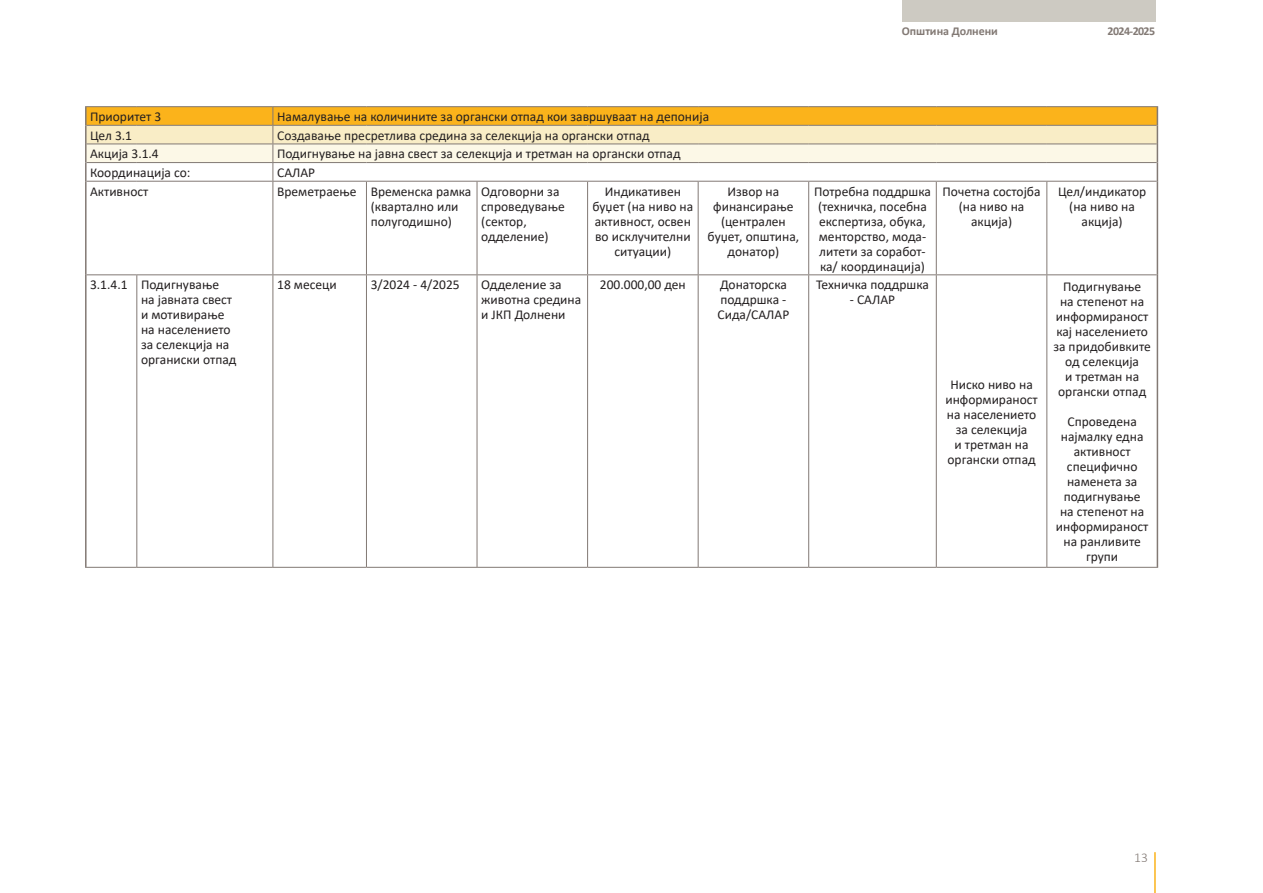
<style>
.page{position:relative;width:1263px;height:893px;background:#fff}
.page>*{position:absolute;margin:0;border:0;box-sizing:border-box;transform-origin:0 0}
.t1{font:13.5px/15px "Calibri";color:#231f20;text-align:center}
.t2{font:300 13.5px "Calibri";color:#827974}
.t3{font:700 12px "Calibri";letter-spacing:-.005em;color:#827974}
.t4{font:700 12px "Calibri";letter-spacing:-.05em;color:#827974}
</style>
<div class="page">
<hr style="left:1154px;top:852px;width:2px;height:41px;background:#fbb31b">
<div style="left:902px;top:0;width:253px;height:21px;background:#cdcac2"></div>
<hr style="left:1157px;top:181px;width:1px;height:94px;background:#827974">
<hr style="left:85px;top:181px;width:2px;height:94px;background:#827974">
<hr style="left:85px;top:275px;width:2px;height:292px;background:#827974">
<hr style="left:1157px;top:275px;width:1px;height:292px;background:#827974">
<hr style="left:273px;top:181px;width:93px;height:1px;background:#827974">
<hr style="left:273px;top:182px;width:1px;height:92px;background:#827974">
<hr style="left:366px;top:181px;width:111px;height:1px;background:#827974">
<hr style="left:366px;top:182px;width:1px;height:92px;background:#827974">
<hr style="left:477px;top:181px;width:111px;height:1px;background:#827974">
<hr style="left:477px;top:182px;width:1px;height:92px;background:#827974">
<hr style="left:588px;top:181px;width:110px;height:1px;background:#827974">
<hr style="left:587px;top:182px;width:1px;height:92px;background:#827974">
<hr style="left:698px;top:181px;width:111px;height:1px;background:#827974">
<hr style="left:698px;top:182px;width:1px;height:92px;background:#827974">
<hr style="left:809px;top:181px;width:127px;height:1px;background:#827974">
<hr style="left:808px;top:182px;width:1px;height:92px;background:#827974">
<hr style="left:936px;top:181px;width:111px;height:1px;background:#827974">
<hr style="left:936px;top:182px;width:1px;height:92px;background:#827974">
<hr style="left:1047px;top:181px;width:110px;height:1px;background:#827974">
<hr style="left:1046px;top:182px;width:1px;height:92px;background:#827974">
<hr style="left:273px;top:274px;width:93px;height:1px;background:#827974">
<hr style="left:366px;top:274px;width:111px;height:1px;background:#827974">
<hr style="left:477px;top:274px;width:111px;height:1px;background:#827974">
<hr style="left:588px;top:274px;width:110px;height:1px;background:#827974">
<hr style="left:698px;top:274px;width:111px;height:1px;background:#827974">
<hr style="left:809px;top:274px;width:127px;height:1px;background:#827974">
<hr style="left:936px;top:274px;width:111px;height:1px;background:#827974">
<hr style="left:1047px;top:274px;width:110px;height:1px;background:#827974">
<hr style="left:85px;top:106px;width:52px;height:1px;background:#827974">
<hr style="left:137px;top:106px;width:136px;height:1px;background:#827974">
<hr style="left:273px;top:106px;width:93px;height:1px;background:#827974">
<hr style="left:366px;top:106px;width:111px;height:1px;background:#827974">
<hr style="left:477px;top:106px;width:111px;height:1px;background:#827974">
<hr style="left:588px;top:106px;width:110px;height:1px;background:#827974">
<hr style="left:698px;top:106px;width:111px;height:1px;background:#827974">
<hr style="left:809px;top:106px;width:127px;height:1px;background:#827974">
<hr style="left:936px;top:106px;width:111px;height:1px;background:#827974">
<hr style="left:1047px;top:106px;width:111px;height:1px;background:#827974">
<svg style="left:85px;top:107px;width:1073px;height:74px"></svg>
<hr style="left:366px;top:162px;width:111px;height:1px;background:#827974">
<hr style="left:477px;top:162px;width:111px;height:1px;background:#827974">
<hr style="left:588px;top:162px;width:110px;height:1px;background:#827974">
<hr style="left:698px;top:162px;width:111px;height:1px;background:#827974">
<hr style="left:809px;top:162px;width:127px;height:1px;background:#827974">
<hr style="left:936px;top:162px;width:111px;height:1px;background:#827974">
<hr style="left:1047px;top:162px;width:110px;height:1px;background:#827974">
<hr style="left:87px;top:181px;width:50px;height:1px;background:#827974">
<hr style="left:137px;top:181px;width:136px;height:1px;background:#827974">
<hr style="left:87px;top:274px;width:50px;height:1px;background:#827974">
<hr style="left:137px;top:274px;width:136px;height:1px;background:#827974">
<hr style="left:136px;top:275px;width:1px;height:292px;background:#827974">
<hr style="left:273px;top:275px;width:1px;height:292px;background:#827974">
<hr style="left:366px;top:275px;width:1px;height:292px;background:#827974">
<hr style="left:477px;top:275px;width:1px;height:292px;background:#827974">
<hr style="left:587px;top:275px;width:1px;height:292px;background:#827974">
<hr style="left:698px;top:275px;width:1px;height:292px;background:#827974">
<hr style="left:808px;top:275px;width:1px;height:292px;background:#827974">
<hr style="left:936px;top:275px;width:1px;height:292px;background:#827974">
<hr style="left:1046px;top:275px;width:1px;height:292px;background:#827974">
<hr style="left:85px;top:567px;width:52px;height:1px;background:#827974">
<hr style="left:137px;top:567px;width:136px;height:1px;background:#827974">
<hr style="left:273px;top:567px;width:93px;height:1px;background:#827974">
<hr style="left:366px;top:567px;width:111px;height:1px;background:#827974">
<hr style="left:477px;top:567px;width:111px;height:1px;background:#827974">
<hr style="left:588px;top:567px;width:110px;height:1px;background:#827974">
<hr style="left:698px;top:567px;width:111px;height:1px;background:#827974">
<hr style="left:809px;top:567px;width:127px;height:1px;background:#827974">
<hr style="left:936px;top:567px;width:111px;height:1px;background:#827974">
<hr style="left:1047px;top:567px;width:111px;height:1px;background:#827974">
<p class="t3" style="left:902px;top:23px;width:98px">Oпштина Долнени</p>
<p class="t4" style="left:1108px;top:23px;width:49px">2024-2025</p>
<p class="t1" style="left:90px;top:109px;width:73px">Приоритет 3</p>
<p class="t1" style="left:277px;top:109px;width:433px">Намалување на количините за органски отпад кои завршуваат на депонија</p>
<p class="t1" style="left:90px;top:127px;width:44px">Цел 3.1</p>
<p class="t1" style="left:277px;top:127px;width:374px">Создавање пресретлива средина за селекција на органски отпад</p>
<p class="t1" style="left:90px;top:146px;width:70px">Акција 3.1.4</p>
<p class="t1" style="left:277px;top:146px;width:405px">Подигнување на јавна свест за селекција и третман на органски отпад</p>
<p class="t1" style="left:90px;top:165px;width:102px">Координација со:</p>
<p class="t1" style="left:277px;top:165px;width:40px">САЛАР</p>
<p class="t1" style="left:90px;top:183px;width:60px">Активност</p>
<p class="t1" style="left:371px;top:183px;width:102px;text-align:left;text-indent:-94px">Времетраење Временска рамка (квартално или полугодишно)</p>
<p class="t1" style="left:481px;top:183px;width:85px;text-align:left">Одговорни за спроведување (сектор, одделение)</p>
<p class="t1" style="left:592px;top:183px;width:102px">Индикативен буџет (на ниво на активност, освен во исклучителни ситуации)</p>
<p class="t1" style="left:708px;top:183px;width:93px">Извор на финансирање (централен буџет, општина, донатор)</p>
<p class="t1" style="left:814px;top:183px;width:118px;text-align:left">Потребна поддршка (техничка, посебна експертиза, обука, менторство, мода&shy;литети за соработ&shy;ка/ координација)</p>
<p class="t1" style="left:942px;top:183px;width:100px">Почетна состојба (на ниво на акција)</p>
<p class="t1" style="left:1058px;top:183px;width:90px">Цел/индикатор (на ниво на акција)</p>
<p class="t1" style="left:141px;top:277px;width:97px;text-align:left;text-indent:-51px">3.1.4.1 Подигнување<br>на јавната свест и мотивирање на населението за селекција на органиски отпад</p>
<p class="t1" style="left:277px;top:277px;width:61px">18 месеци</p>
<p class="t1" style="left:371px;top:277px;width:91px">3/2024 - 4/2025</p>
<p class="t1" style="left:481px;top:277px;width:101px;text-align:left">Одделение за животна средина и ЈКП Долнени</p>
<p class="t1" style="left:600px;top:277px;width:87px">200.000,00 ден</p>
<p class="t1" style="left:717px;top:277px;width:73px;text-align:left">Донаторска поддршка -<br>Сида/САЛАР</p>
<p class="t1" style="left:816px;top:277px;width:114px">Техничка поддршка</p>
<p class="t1" style="left:1053px;top:279px;width:99px">Подигнување<br>на степенот на информираност кај населението за придобивките од селекција<br>и третман на органски отпад</p>
<p class="t1" style="left:1056px;top:414px;width:94px">Спроведена најмалку една активност специфично наменета за подигнување на степенот на информираност на ранливите групи</p>
<p class="t1" style="left:850px;top:292px;width:47px">- САЛАР</p>
<p class="t1" style="left:945px;top:376px;width:94px">Ниско ниво на информираност на населението за селекција<br>и третман на органски отпад</p>
<p class="t2" style="left:1134px;top:849px;width:15px">13</p>
</div>
